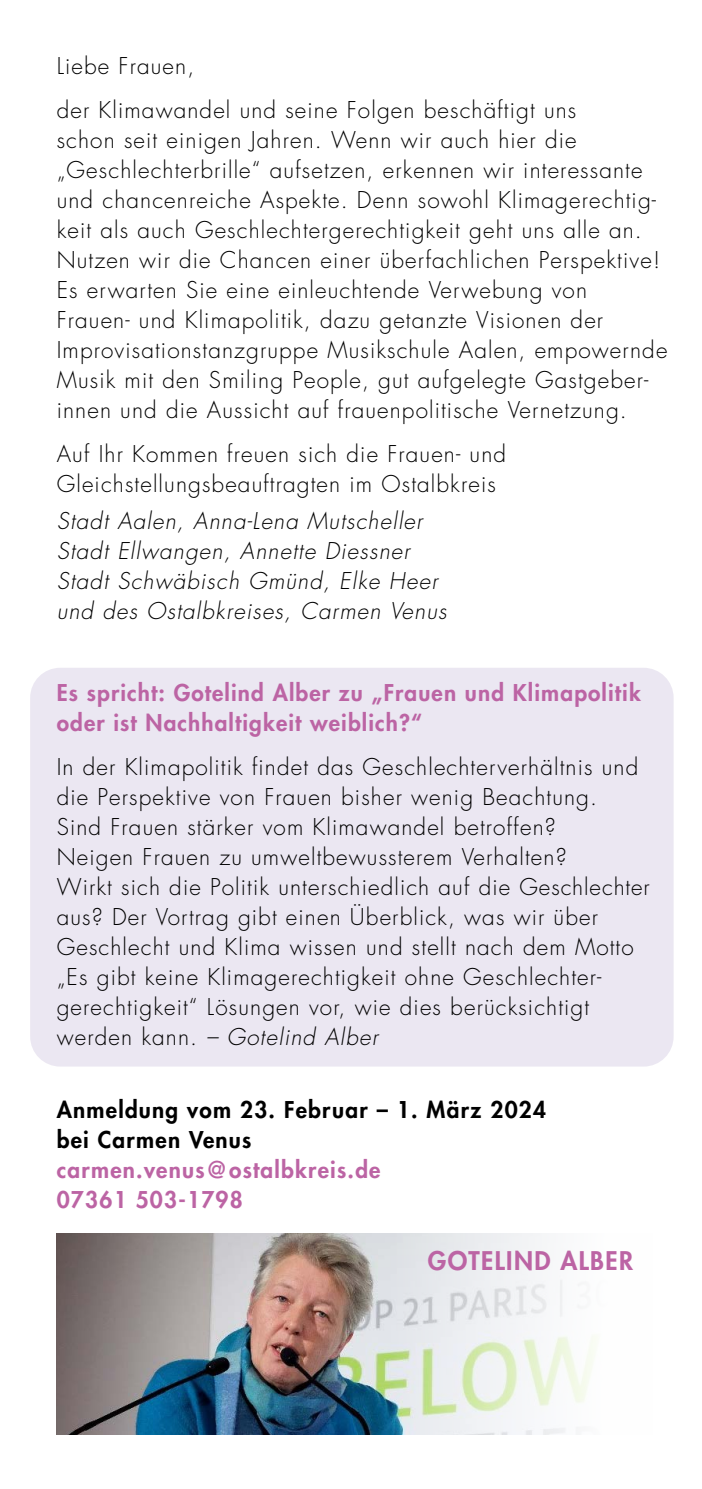
<style>
.page{position:relative;width:702px;height:1489px;background:#fff}
.page>*{position:absolute;margin:0;border:0;box-sizing:border-box;transform-origin:0 0}
.t1{font:800 25px "Futura Std";letter-spacing:.055em;color:#bc64a4}
.Fließtext_P{font:300 22.5px/30px "Futura Std";letter-spacing:.05em;color:#000}
.t2{font:italic 300 22.5px/30px "Futura Std";letter-spacing:.05em;color:#000}
.t3{font:800 22.5px/30px "Futura Std";letter-spacing:.055em;color:#000}
.t4{font:800 22.5px/30px "Futura Std";letter-spacing:.05em;color:#bc64a4}
.s1{font-style:italic}
.s2{color:#bc64a4}
</style>
<div class="page">
<div style="left:30px;top:667px;width:643px;height:399px;background:#ebe7f2;border-radius:30px"></div>
<img style="left:57px;top:1233px;width:540px;height:200px">
<p class="Fließtext_P" style="left:57px;top:51px;width:139px">Liebe Frauen,</p>
<p class="Fließtext_P" style="left:57px;top:95px;width:612px">der Klimawandel und seine Folgen beschäftigt uns<br>schon seit einigen Jahren. Wenn wir auch hier die „Geschlechterbrille“ aufsetzen, erkennen wir interessante und chancenreiche Aspekte. Denn sowohl Klimagerechtig&shy;keit als auch Geschlechtergerechtigkeit geht uns alle an.<br>Nutzen wir die Chancen einer überfachlichen Perspektive!<br>Es erwarten Sie eine einleuchtende Verwebung von<br>Frauen- und Klimapolitik, dazu getanzte Visionen der Improvisationstanzgruppe Musikschule Aalen, empowernde Musik mit den Smiling People, gut aufgelegte Gastgeber&shy;innen und die Aussicht auf frauenpolitische Vernetzung.</p>
<p class="Fließtext_P" style="left:57px;top:439px;width:451px">Auf Ihr Kommen freuen sich die Frauen- und</p>
<p class="Fließtext_P" style="left:57px;top:469px;width:440px">Gleichstellungsbeauftragten im Ostalbkreis</p>
<p class="t2" style="left:57px;top:506px;width:367px">Stadt Aalen, Anna-Lena Mutscheller<br>Stadt Ellwangen, Annette Diessner</p>
<p class="t2" style="left:57px;top:566px;width:382px">Stadt Schwäbisch Gmünd, Elke Heer</p>
<p class="t2" style="left:57px;top:596px;width:391px">und des Ostalbkreises, Carmen Venus</p>
<p class="t4" style="left:57px;top:677px;width:585px">Es spricht: Gotelind Alber zu „Frauen und Klimapolitik oder ist Nachhaltigkeit weiblich?“</p>
<p class="Fließtext_P" style="left:57px;top:752px;width:594px">In der Klimapolitik findet das Geschlechterverhältnis und die Perspektive von Frauen bisher wenig Beachtung.<br>Sind Frauen stärker vom Klimawandel betroffen?<br>Neigen Frauen zu umweltbewussterem Verhalten?<br>Wirkt sich die Politik unterschiedlich auf die Geschlechter aus? Der Vortrag gibt einen Überblick, was wir über Geschlecht und Klima wissen und stellt nach dem Motto „Es gibt keine Klimagerechtigkeit ohne Geschlechter&shy;gerechtigkeit“ Lösungen vor, wie dies berücksichtigt werden kann. <span class="s1">– Gotelind Alber</span></p>
<p class="t3" style="left:57px;top:1094px;width:491px">Anmeldung vom 23. Februar – 1. März 2024 bei Carmen Venus <span class="s2">carmen.venus@ostalbkreis.de<br>07361 503-1798</span></p>
<p class="t1" style="left:428px;top:1245px;width:207px">GOTELIND ALBER</p>
</div>
